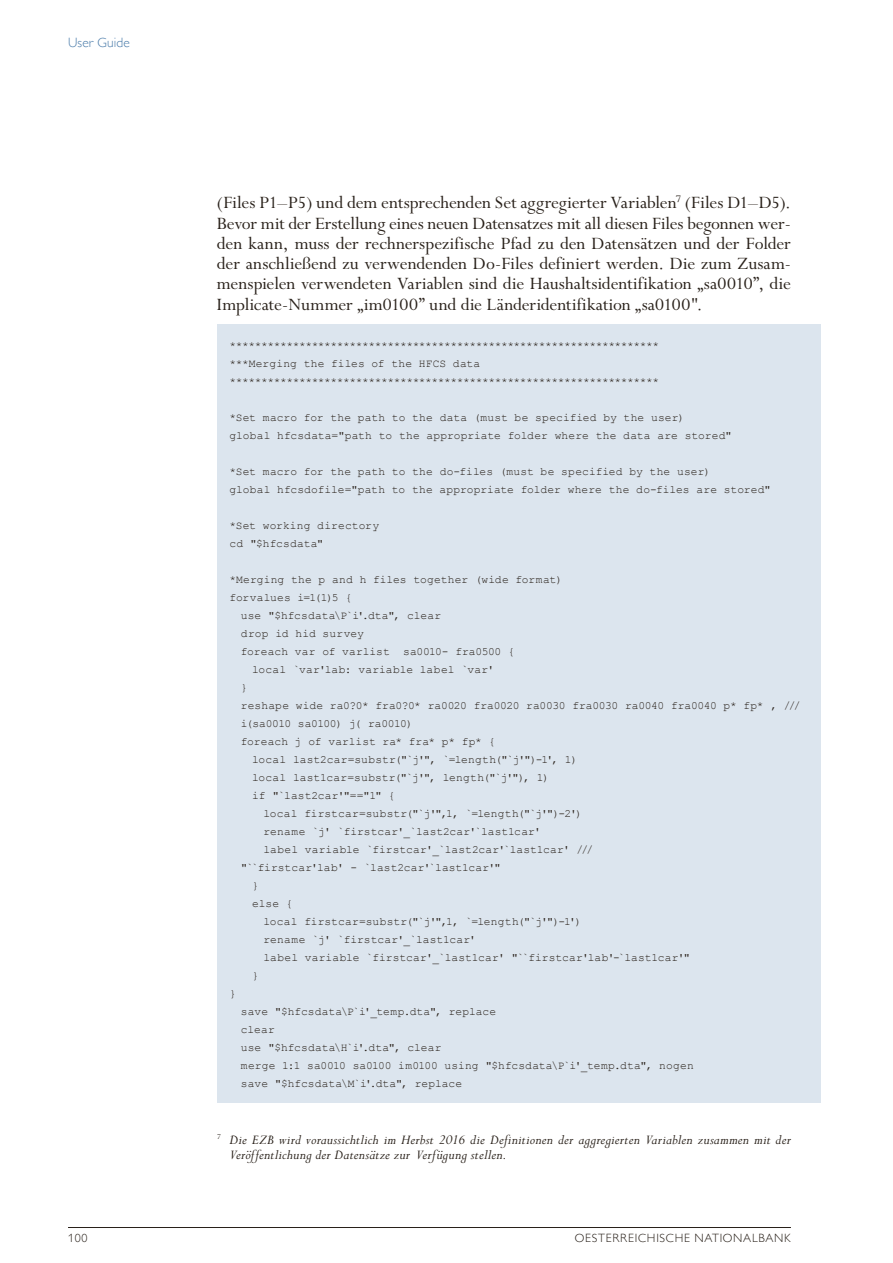
<style>
.page{position:relative;width:893px;height:1263px;background:#fff}
.page>*{position:absolute;margin:0;border:0;box-sizing:border-box;transform-origin:0 0}
.t1{font:19.5px/20.2px "Perpetua Std";color:#29211a;text-align:justify}
.t2{font:italic 15px/15px "Perpetua Std";letter-spacing:.015em;color:#29211a}
.t3{font:300 13.5px "Gill Sans MT Pro";letter-spacing:.01em;color:#4f7fac}
.t4{font:300 12px "Gill Sans MT Pro";letter-spacing:.06em;color:#29211a}
.t5{font:11.25px/18px "Courier New";letter-spacing:.01em;color:#29211a}
.t6{font:11.25px "Courier New";letter-spacing:-.02em;color:#29211a}
</style>
<div class="page">
<hr style="left:68px;top:1227px;width:723px;height:1px;background:#29211a">
<div style="left:217px;top:324px;width:604px;height:778px;background:#dce5ee"></div>
<p class="t3" style="left:68px;top:35px;width:63px">User Guide</p>
<p class="t1" style="left:217px;top:193px;width:576px">(Files P1–P5) und dem entsprechenden Set aggregierter Variablen<sup>7</sup> (Files D1–D5).<br>Bevor mit der Erstellung eines neuen Datensatzes mit all diesen Files begonnen wer&shy;den kann, muss der rechnerspezifische Pfad zu den Datensätzen und der Folder der anschließend zu verwendenden Do-Files definiert werden. Die zum Zusam&shy;menspielen verwendeten Variablen sind die Haushaltsidentifikation „sa0010”, die Implicate-Nummer „im0100” und die Länderidentifikation „sa0100".</p>
<p class="t5" style="left:230px;top:336px;width:431px">******************************************************************** ***Merging the files of the HFCS data ********************************************************************</p>
<p class="t5" style="left:230px;top:408px;width:504px">*Set macro for the path to the data (must be specified by the user)<br>global hfcsdata="path to the appropriate folder where the data are stored"</p>
<p class="t5" style="left:230px;top:462px;width:543px">*Set macro for the path to the do-files (must be specified by the user)<br>global hfcsdofile="path to the appropriate folder where the do-files are stored"</p>
<p class="t5" style="left:230px;top:516px;width:151px">*Set working directory cd "$hfcsdata"</p>
<p class="t5" style="left:230px;top:570px;width:334px">*Merging the p and h files together (wide format)</p>
<p class="t5" style="left:230px;top:588px;width:124px">forvalues i=1(1)5 {</p>
<p class="t5" style="left:241px;top:606px;width:202px">use "$hfcsdata\P`i'.dta", clear</p>
<p class="t5" style="left:241px;top:624px;width:125px">drop id hid survey</p>
<p class="t5" style="left:241px;top:642px;width:275px">foreach var of varlist sa0010- fra0500 {</p>
<p class="t5" style="left:252px;top:660px;width:243px">local `var'lab: variable label `var'</p>
<p class="t5" style="left:241px;top:678px;width:8px">}</p>
<p class="t6" style="left:241px;top:699px;width:561px">reshape wide ra0?0* fra0?0* ra0020 fra0020 ra0030 fra0030 ra0040 fra0040 p* fp* , ///</p>
<p class="t6" style="left:241px;top:717px;width:173px">i(sa0010 sa0100) j( ra0010)</p>
<p class="t5" style="left:241px;top:732px;width:256px">foreach j of varlist ra* fra* p* fp* {</p>
<p class="t5" style="left:252px;top:750px;width:327px">local last2car=substr("`j'", `=length("`j'")-1', 1)</p>
<p class="t5" style="left:252px;top:768px;width:299px">local last1car=substr("`j'", length("`j'"), 1)</p>
<p class="t5" style="left:252px;top:786px;width:145px">if "`last2car'"=="1" {</p>
<p class="t5" style="left:263px;top:804px;width:320px">local firstcar=substr("`j'",1, `=length("`j'")-2')</p>
<p class="t5" style="left:263px;top:822px;width:279px">rename `j' `firstcar'_`last2car'`last1car'</p>
<p class="t5" style="left:263px;top:840px;width:331px">label variable `firstcar'_`last2car'`last1car' ///</p>
<p class="t5" style="left:241px;top:858px;width:262px">"``firstcar'lab' - `last2car'`last1car'"</p>
<p class="t5" style="left:252px;top:876px;width:8px">}</p>
<p class="t5" style="left:252px;top:894px;width:42px">else {</p>
<p class="t5" style="left:263px;top:912px;width:320px">local firstcar=substr("`j'",1, `=length("`j'")-1')</p>
<p class="t5" style="left:263px;top:930px;width:214px">rename `j' `firstcar'_`last1car'</p>
<p class="t5" style="left:263px;top:948px;width:428px">label variable `firstcar'_`last1car' "``firstcar'lab'-`last1car'"</p>
<p class="t5" style="left:252px;top:966px;width:8px">}</p>
<p class="t5" style="left:230px;top:984px;width:8px">}</p>
<p class="t5" style="left:241px;top:1002px;width:257px">save "$hfcsdata\P`i'_temp.dta", replace</p>
<p class="t5" style="left:241px;top:1020px;width:35px">clear</p>
<p class="t5" style="left:241px;top:1038px;width:202px">use "$hfcsdata\H`i'.dta", clear</p>
<p class="t5" style="left:241px;top:1056px;width:454px">merge 1:1 sa0010 sa0100 im0100 using "$hfcsdata\P`i'_temp.dta", nogen</p>
<p class="t5" style="left:241px;top:1074px;width:223px">save "$hfcsdata\M`i'.dta", replace</p>
<h2 class="t2" style="left:230px;top:1132px;width:563px;text-indent:-13px"><sup>7</sup> Die EZB wird voraussichtlich im Herbst 2016 die Definitionen der aggregierten Variablen zusammen mit der<br>Veröffentlichung der Datensätze zur Verfügung stellen.</h2>
<p class="t4" style="left:68px;top:1231px;width:21px">100</p>
<p class="t4" style="left:575px;top:1231px;width:218px">OESTERREICHISCHE NATIONALBANK</p>
</div>
